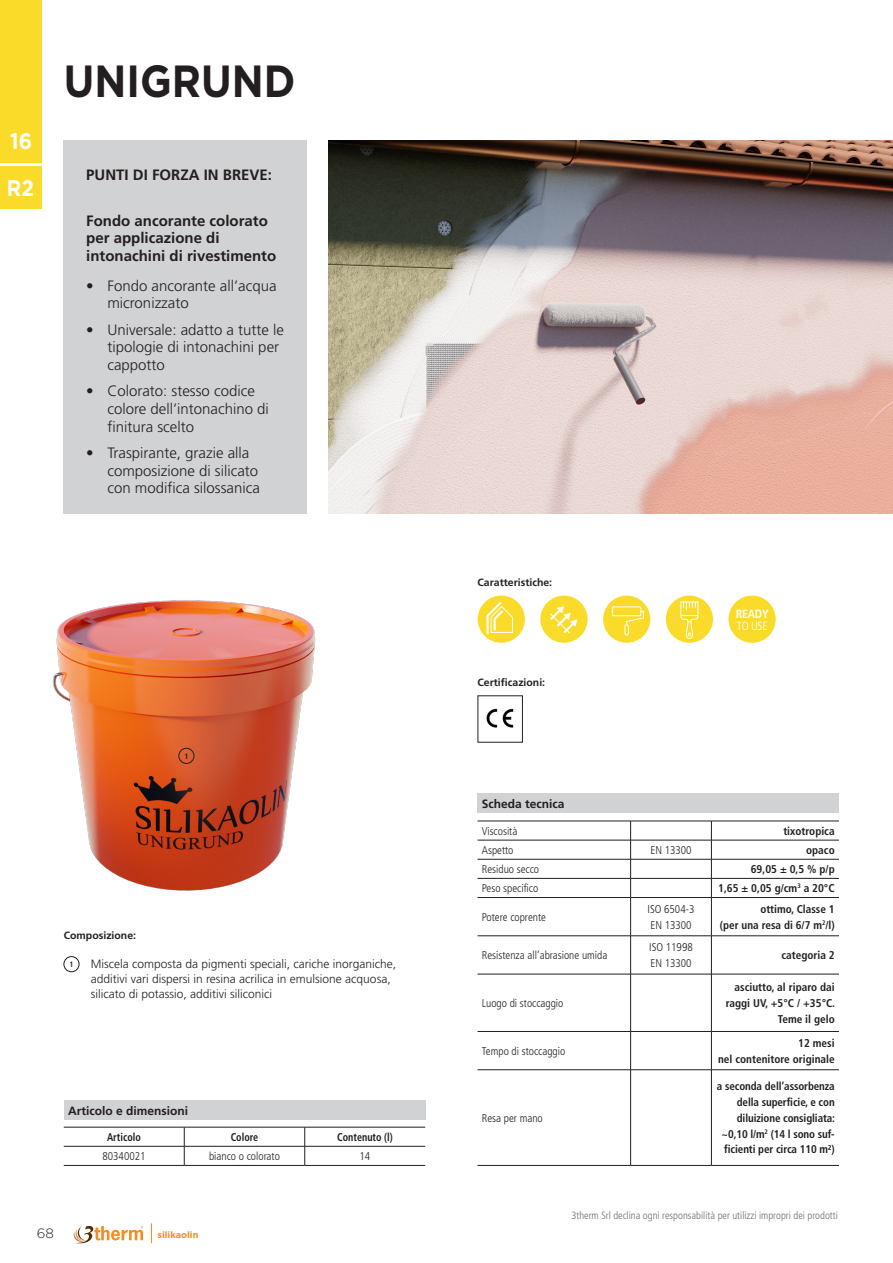
<style>
.page{position:relative;width:893px;height:1263px;background:#fff}
.page>*{position:absolute;margin:0;border:0;box-sizing:border-box;transform-origin:0 0}
.t1{font:700 45px "Gotham";color:#231f20;scale:.9 1}
.slogan{font:700 22.5px "Gotham";color:#fff;scale:.9 1}
.t2{font:300 15px/17.7px "Frutiger";color:#231f20}
.Titoli_punti_di_forza{font:700 15px/17.7px "Frutiger";color:#231f20}
.t3{font:300 13.5px "Gotham";color:#231f20}
.t4{font:300 12px/15px "Frutiger";color:#231f20}
.t5{font:700 12px "Frutiger";color:#231f20}
.t6{font:700 condensed 12px/12px "Frutiger";letter-spacing:-.025em;color:#fff}
.t7{font:700 condensed 11.25px/15.8px "Frutiger";color:#231f20;text-align:right}
.t8{font:300 condensed 11.25px "Frutiger";color:#231f20}
.t9{font:700 condensed 11.25px "Frutiger";color:#231f20;scale:.9 1}
.t10{font:300 condensed 10.5px "Frutiger";color:#6c6d70}
.t11{font:700 10.5px "Frutiger";color:#231f20}
.t12{font:700 9.15px "Gotham";color:#f68b1f}
.t13{font:700 condensed 7.65px "Frutiger";color:#231f20}
.s1{font-weight:300}
</style>
<div class="page">
<svg style="left:73px;top:1226px;width:70px;height:18px"></svg>
<svg style="left:151px;top:1223px;width:1px;height:20px"></svg>
<div style="left:0;top:167px;width:42px;height:42px;background:#fadb29"></div>
<div style="left:0;top:0;width:42px;height:162px;background:#fadb29"></div>
<div style="left:64px;top:140px;width:243px;height:373px;background:#d1d2d4"></div>
<div style="left:64px;top:956px;width:15px;height:16px;border:1px solid #231f20;border-radius:50%"></div>
<div style="left:478px;top:595px;width:47px;height:48px;background:#fadb29;border-radius:50%"></div>
<svg style="left:485px;top:599px;width:28px;height:36px"></svg>
<div style="left:728px;top:596px;width:48px;height:47px;background:#fadb29;border-radius:50%"></div>
<div style="left:540px;top:596px;width:48px;height:47px;background:#fadb29;border-radius:50%"></div>
<svg style="left:550px;top:606px;width:27px;height:28px"></svg>
<div style="left:603px;top:595px;width:47px;height:48px;background:#fadb29;border-radius:50%"></div>
<svg style="left:611px;top:611px;width:33px;height:13px"></svg>
<div style="left:613px;top:607px;width:28px;height:9px;background:#fadb29"></div>
<div style="left:612px;top:607px;width:29px;height:9px;border:1px solid #fff"></div>
<div style="left:625px;top:624px;width:4px;height:11px;border:1px solid #fff;border-radius:2px"></div>
<div style="left:666px;top:595px;width:47px;height:48px;background:#fadb29;border-radius:50%"></div>
<svg style="left:680px;top:601px;width:18px;height:38px"></svg>
<img style="left:52px;top:600px;width:264px;height:291px">
<div style="left:179px;top:748px;width:15px;height:16px;border:1px solid #231f20;border-radius:50%"></div>
<img style="left:486px;top:708px;width:28px;height:20px">
<img style="left:328px;top:140px;width:565px;height:373px">
<div style="left:477px;top:793px;width:362px;height:20px;background:#d1d2d4"></div>
<hr style="left:477px;top:821px;width:154px;height:1px;background:#231f20">
<hr style="left:631px;top:821px;width:80px;height:1px;background:#231f20">
<hr style="left:711px;top:821px;width:128px;height:1px;background:#231f20">
<hr style="left:477px;top:840px;width:154px;height:1px;background:#231f20">
<hr style="left:631px;top:840px;width:80px;height:1px;background:#231f20">
<hr style="left:711px;top:840px;width:128px;height:1px;background:#231f20">
<hr style="left:477px;top:859px;width:154px;height:1px;background:#231f20">
<hr style="left:631px;top:859px;width:80px;height:1px;background:#231f20">
<hr style="left:711px;top:859px;width:128px;height:1px;background:#231f20">
<hr style="left:477px;top:878px;width:154px;height:1px;background:#231f20">
<hr style="left:631px;top:878px;width:80px;height:1px;background:#231f20">
<svg style="left:630px;top:821px;width:1px;height:76px"></svg>
<hr style="left:711px;top:878px;width:128px;height:1px;background:#231f20">
<svg style="left:711px;top:821px;width:1px;height:76px"></svg>
<hr style="left:477px;top:897px;width:154px;height:1px;background:#231f20">
<hr style="left:631px;top:897px;width:80px;height:1px;background:#231f20">
<hr style="left:630px;top:897px;width:1px;height:39px;background:#231f20">
<hr style="left:711px;top:897px;width:128px;height:1px;background:#231f20">
<hr style="left:711px;top:897px;width:1px;height:39px;background:#231f20">
<hr style="left:477px;top:935px;width:154px;height:1px;background:#231f20">
<hr style="left:631px;top:935px;width:80px;height:1px;background:#231f20">
<hr style="left:630px;top:936px;width:1px;height:38px;background:#231f20">
<hr style="left:711px;top:935px;width:128px;height:1px;background:#231f20">
<hr style="left:711px;top:936px;width:1px;height:38px;background:#231f20">
<hr style="left:477px;top:974px;width:154px;height:1px;background:#231f20">
<hr style="left:631px;top:974px;width:80px;height:1px;background:#231f20">
<hr style="left:630px;top:974px;width:1px;height:57px;background:#231f20">
<hr style="left:711px;top:974px;width:128px;height:1px;background:#231f20">
<hr style="left:711px;top:974px;width:1px;height:57px;background:#231f20">
<hr style="left:477px;top:1031px;width:154px;height:1px;background:#231f20">
<hr style="left:631px;top:1031px;width:80px;height:1px;background:#231f20">
<hr style="left:630px;top:1031px;width:1px;height:39px;background:#231f20">
<hr style="left:711px;top:1031px;width:128px;height:1px;background:#231f20">
<hr style="left:711px;top:1031px;width:1px;height:39px;background:#231f20">
<hr style="left:477px;top:1069px;width:154px;height:1px;background:#231f20">
<hr style="left:631px;top:1069px;width:80px;height:1px;background:#231f20">
<hr style="left:630px;top:1070px;width:1px;height:95px;background:#231f20">
<hr style="left:711px;top:1069px;width:128px;height:1px;background:#231f20">
<hr style="left:711px;top:1070px;width:1px;height:95px;background:#231f20">
<hr style="left:477px;top:1165px;width:154px;height:1px;background:#231f20">
<hr style="left:631px;top:1165px;width:80px;height:1px;background:#231f20">
<hr style="left:711px;top:1165px;width:128px;height:1px;background:#231f20">
<div style="left:64px;top:1100px;width:361px;height:19px;background:#d1d2d4"></div>
<hr style="left:64px;top:1127px;width:120px;height:1px;background:#231f20">
<hr style="left:184px;top:1127px;width:121px;height:1px;background:#231f20">
<hr style="left:305px;top:1127px;width:120px;height:1px;background:#231f20">
<hr style="left:64px;top:1146px;width:120px;height:1px;background:#231f20">
<hr style="left:184px;top:1146px;width:121px;height:1px;background:#231f20">
<svg style="left:184px;top:1127px;width:1px;height:38px"></svg>
<hr style="left:305px;top:1146px;width:120px;height:1px;background:#231f20">
<svg style="left:304px;top:1127px;width:1px;height:38px"></svg>
<hr style="left:64px;top:1165px;width:120px;height:1px;background:#231f20">
<hr style="left:184px;top:1165px;width:121px;height:1px;background:#231f20">
<hr style="left:305px;top:1165px;width:120px;height:1px;background:#231f20">
<p class="slogan" style="left:10px;top:126px;width:26px">16</p>
<h2 class="slogan" style="left:7px;top:173px;width:32px">R2</h2>
<p class="t1" style="left:64px;top:51px;width:259px">UNIGRUND</p>
<h3 class="Titoli_punti_di_forza" style="left:86px;top:166px;width:187px">PUNTI DI FORZA IN BREVE:</h3>
<p class="Titoli_punti_di_forza" style="left:86px;top:212px;width:192px">Fondo ancorante colorato per applicazione di intonachini di rivestimento</p>
<p class="t2" style="left:107px;top:277px;width:171px;text-indent:-21px">• Fondo ancorante all’acqua micronizzato</p>
<p class="t2" style="left:107px;top:321px;width:178px;text-indent:-21px">• Universale: adatto a tutte le tipologie di intonachini per cappotto</p>
<p class="t2" style="left:107px;top:382px;width:163px;text-indent:-21px">• Colorato: stesso codice colore dell’intonachino di finitura scelto</p>
<p class="t2" style="left:107px;top:444px;width:154px;text-indent:-21px">• Traspirante, grazie alla composizione di silicato con modifica silossanica</p>
<p class="t13" style="left:184px;top:751px;width:5px">1</p>
<p class="t11" style="left:64px;top:929px;width:74px">Composizione:</p>
<p class="t13" style="left:69px;top:960px;width:5px">1</p>
<p class="t4" style="left:91px;top:957px;width:307px">Miscela composta da pigmenti speciali, cariche inorganiche, additivi vari dispersi in resina acrilica in emulsione acquosa, silicato di potassio, additivi siliconici</p>
<p class="t5" style="left:68px;top:1103px;width:122px">Articolo e dimensioni</p>
<p class="t9" style="left:107px;top:1130px;width:39px">Articolo</p>
<p class="t9" style="left:231px;top:1130px;width:32px">Colore</p>
<p class="t9" style="left:337px;top:1130px;width:63px">Contenuto (l)</p>
<p class="t8" style="left:102px;top:1150px;width:45px">80340021</p>
<p class="t8" style="left:209px;top:1150px;width:72px">bianco o colorato</p>
<p class="t8" style="left:360px;top:1150px;width:12px">14</p>
<p class="t3" style="left:37px;top:1226px;width:19px">68</p>
<p class="t12" style="left:157px;top:1228px;width:42px">silikaolin</p>
<p class="t11" style="left:477px;top:577px;width:76px">Caratteristiche:</p>
<p class="t11" style="left:477px;top:676px;width:69px">Certificazioni:</p>
<p class="t6" style="left:736px;top:608px;width:34px">READY<br><span class="s1">TO USE</span></p>
<p class="t5" style="left:482px;top:796px;width:84px">Scheda tecnica</p>
<p class="t8" style="left:482px;top:824px;width:37px">Viscosità</p>
<p class="t7" style="left:783px;top:823px;width:53px">tixotropica</p>
<p class="t8" style="left:482px;top:844px;width:33px">Aspetto</p>
<p class="t8" style="left:650px;top:844px;width:43px">EN 13300</p>
<p class="t7" style="left:806px;top:842px;width:30px">opaco</p>
<p class="t8" style="left:482px;top:863px;width:59px">Residuo secco</p>
<p class="t7" style="left:751px;top:861px;width:85px">69,05 ± 0,5 % p/p</p>
<p class="t8" style="left:482px;top:882px;width:58px">Peso specifico</p>
<p class="t7" style="left:718px;top:880px;width:118px">1,65 ± 0,05 g/cm<sup>3</sup> a 20°C</p>
<p class="t8" style="left:482px;top:910px;width:66px">Potere coprente</p>
<p class="t7" style="left:760px;top:901px;width:76px">ottimo, Classe 1</p>
<p class="t7" style="left:720px;top:917px;width:116px">(per una resa di 6/7 m<sup>2</sup>/l)</p>
<p class="t8" style="left:647px;top:903px;width:49px">ISO 6504-3</p>
<p class="t8" style="left:650px;top:918px;width:43px">EN 13300</p>
<p class="t8" style="left:482px;top:949px;width:127px">Resistenza all’abrasione umida</p>
<p class="t8" style="left:482px;top:997px;width:83px">Luogo di stoccaggio</p>
<p class="t8" style="left:482px;top:1044px;width:85px">Tempo di stoccaggio</p>
<p class="t8" style="left:482px;top:1111px;width:63px">Resa per mano</p>
<p class="t8" style="left:649px;top:941px;width:45px">ISO 11998</p>
<p class="t8" style="left:650px;top:957px;width:43px">EN 13300</p>
<p class="t7" style="left:781px;top:947px;width:55px">categoria 2</p>
<p class="t7" style="left:726px;top:979px;width:111px">asciutto, al riparo dai raggi UV, +5°C / +35°C.<br>Teme il gelo</p>
<p class="t7" style="left:798px;top:1035px;width:38px">12 mesi</p>
<p class="t7" style="left:718px;top:1051px;width:118px">nel contenitore originale</p>
<p class="t7" style="left:737px;top:1078px;width:100px;text-align:justify;text-indent:-20px">a seconda dell‘assorbenza della superficie, e con diluizione consigliata:</p>
<p class="t7" style="left:722px;top:1126px;width:115px;text-align:left">~0,10 l/m<sup>2</sup> (14 l sono suf&shy;ficienti per circa 110 m²)</p>
<p class="t10" style="left:571px;top:1209px;width:268px">3therm Srl declina ogni responsabilità per utilizzi impropri dei prodotti</p>
</div>
